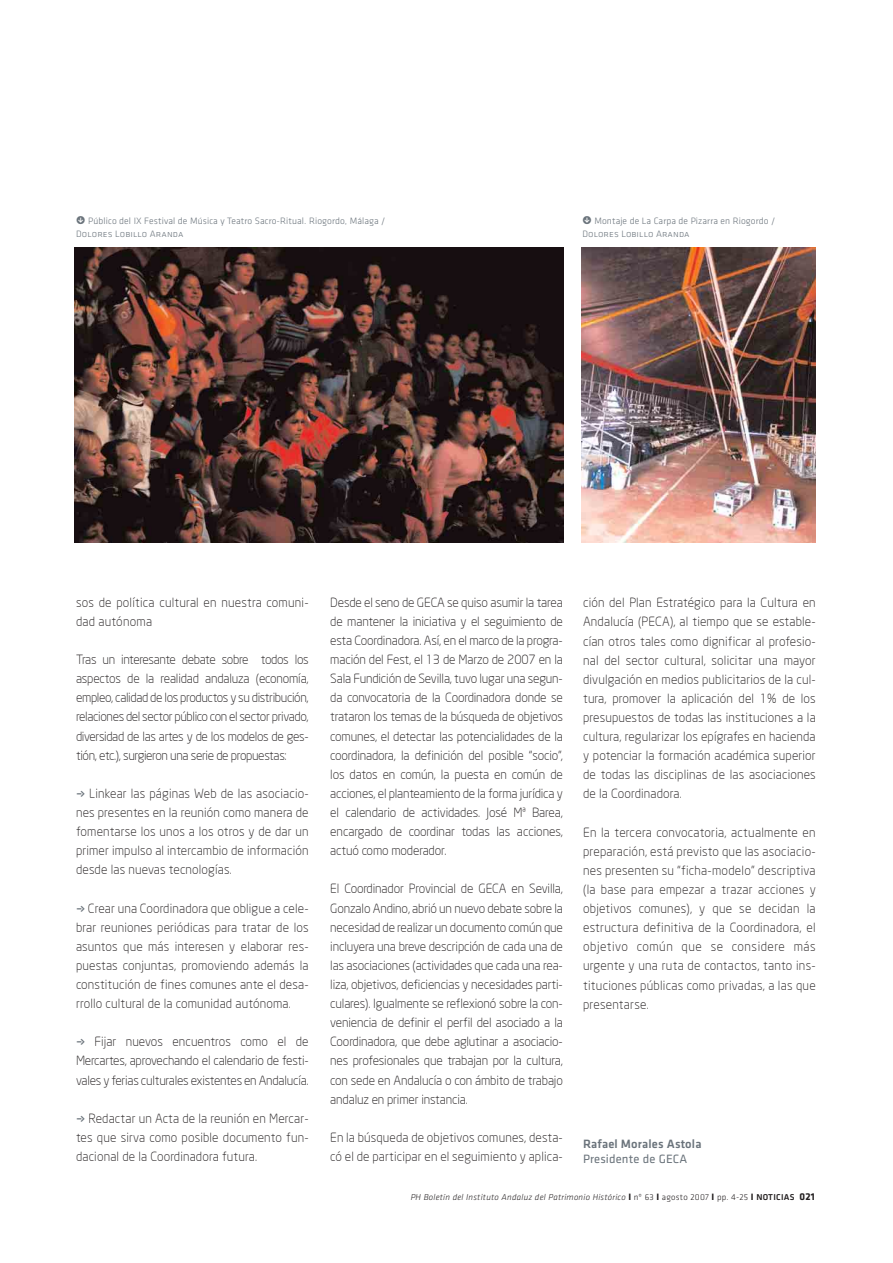
<style>
.page{position:relative;width:893px;height:1263px;background:#fff}
.page>*{position:absolute;margin:0;border:0;box-sizing:border-box;transform-origin:0 0}
.t1{font:300 12.45px/19px "Neo Sans";letter-spacing:.01em;color:#231f20;text-align:justify}
.t2{font:500 12.45px "Klavika";letter-spacing:.01em;color:#6a737b}
.t3{font:12.45px "Klavika";letter-spacing:.01em;color:#6a737b}
.t4{font:300 9.6px "Klavika";letter-spacing:.01em;color:#6a737b}
.t5{font:9.6px "Klavika Light Caps";letter-spacing:.01em;color:#6a737b}
.t6{font:italic 300 8.85px "Klavika";letter-spacing:.03em;color:#231f20}
.s1{font-family:"Klavika Medium Arrows";font-weight:400;font-size:11.7px}
.s2{font-family:"Klavika Medium Arrows";font-weight:400;color:#6a737b}
.s3{font-weight:700;font-style:normal;font-size:9.6px}
.s4{font-style:normal}
.s5{font-weight:500;font-style:normal}
.s6{font-weight:700;font-style:normal;font-size:10.35px}
</style>
<div class="page">
<img style="left:75px;top:248px;width:488px;height:295px">
<img style="left:581px;top:248px;width:234px;height:294px">
<p class="t4" style="left:76px;top:218px;width:311px"><span class="s1">X</span> Público del IX Festival de Música y Teatro Sacro-Ritual. Riogordo, Málaga /</p>
<p class="t5" style="left:76px;top:228px;width:109px">Dolores Lobillo Aranda</p>
<p class="t4" style="left:582px;top:218px;width:194px"><span class="s1">X</span> Montaje de La Carpa de Pizarra en Riogordo /</p>
<p class="t5" style="left:582px;top:228px;width:109px">Dolores Lobillo Aranda</p>
<p class="t1" style="left:76px;top:592px;width:234px">sos de política cultural en nuestra comuni&shy;dad autónoma</p>
<p class="t1" style="left:76px;top:649px;width:234px">Tras un interesante debate sobre todos los aspectos de la realidad andaluza (economía, empleo, calidad de los productos y su distribución, relaciones del sector público con el sector privado, diversidad de las artes y de los modelos de ges&shy;tión, etc.), surgieron una serie de propuestas:</p>
<p class="t1" style="left:76px;top:783px;width:234px"><span class="s2">j</span> Linkear las páginas Web de las asociacio&shy;nes presentes en la reunión como manera de fomentarse los unos a los otros y de dar un primer impulso al intercambio de información desde las nuevas tecnologías.</p>
<p class="t1" style="left:76px;top:898px;width:234px"><span class="s2">j</span> Crear una Coordinadora que obligue a cele&shy;brar reuniones periódicas para tratar de los asuntos que más interesen y elaborar res&shy;puestas conjuntas, promoviendo además la constitución de fines comunes ante el desa&shy;rrollo cultural de la comunidad autónoma.</p>
<p class="t1" style="left:76px;top:1032px;width:234px"><span class="s2">j</span> Fijar nuevos encuentros como el de Mercartes, aprovechando el calendario de festi&shy;vales y ferias culturales existentes en Andalucía.</p>
<p class="t1" style="left:76px;top:1108px;width:234px"><span class="s2">j</span> Redactar un Acta de la reunión en Mercar&shy;tes que sirva como posible documento fun&shy;dacional de la Coordinadora futura.</p>
<p class="t1" style="left:330px;top:592px;width:234px">Desde el seno de GECA se quiso asumir la tarea de mantener la iniciativa y el seguimiento de esta Coordinadora. Así, en el marco de la progra&shy;mación del Fest, el 13 de Marzo de 2007 en la Sala Fundición de Sevilla, tuvo lugar una segun&shy;da convocatoria de la Coordinadora donde se trataron los temas de la búsqueda de objetivos comunes, el detectar las potencialidades de la coordinadora, la definición del posible “socio”, los datos en común, la puesta en común de acciones, el planteamiento de la forma jurídica y el calendario de actividades. José Mª Barea, encargado de coordinar todas las acciones, actuó como moderador.</p>
<p class="t1" style="left:330px;top:879px;width:234px">El Coordinador Provincial de GECA en Sevilla, Gonzalo Andino, abrió un nuevo debate sobre la necesidad de realizar un documento común que incluyera una breve descripción de cada una de las asociaciones (actividades que cada una rea&shy;liza, objetivos, deficiencias y necesidades parti&shy;culares). Igualmente se reflexionó sobre la con&shy;veniencia de definir el perfil del asociado a la Coordinadora, que debe aglutinar a asociacio&shy;nes profesionales que trabajan por la cultura, con sede en Andalucía o con ámbito de trabajo andaluz en primer instancia.</p>
<p class="t1" style="left:330px;top:1127px;width:234px">En la búsqueda de objetivos comunes, desta&shy;có el de participar en el seguimiento y aplica-</p>
<p class="t1" style="left:583px;top:593px;width:234px">ción del Plan Estratégico para la Cultura en Andalucía (PECA), al tiempo que se estable&shy;cían otros tales como dignificar al profesio&shy;nal del sector cultural, solicitar una mayor divulgación en medios publicitarios de la cul&shy;tura, promover la aplicación del 1% de los presupuestos de todas las instituciones a la cultura, regularizar los epígrafes en hacienda y potenciar la formación académica superior de todas las disciplinas de las asociaciones de la Coordinadora.</p>
<p class="t1" style="left:583px;top:822px;width:234px">En la tercera convocatoria, actualmente en preparación, está previsto que las asociacio&shy;nes presenten su “ficha-modelo” descriptiva (la base para empezar a trazar acciones y objetivos comunes), y que se decidan la estructura definitiva de la Coordinadora, el objetivo común que se considere más urgente y una ruta de contactos, tanto ins&shy;tituciones públicas como privadas, a las que presentarse.</p>
<p class="t2" style="left:583px;top:1139px;width:120px">Rafael Morales Astola</p>
<p class="t3" style="left:583px;top:1154px;width:106px">Presidente de GECA</p>
<p class="t6" style="left:411px;top:1194px;width:406px">PH Boletín del Instituto Andaluz del Patrimonio Histórico <span class="s3">I</span> <span class="s4">nº 63</span> <span class="s3">I</span> <span class="s4">agosto 2007</span> <span class="s3">I</span> <span class="s4">pp. 4-25</span> <span class="s3">I</span> <span class="s5">NOTICIAS</span> <span class="s6">021</span></p>
</div>
